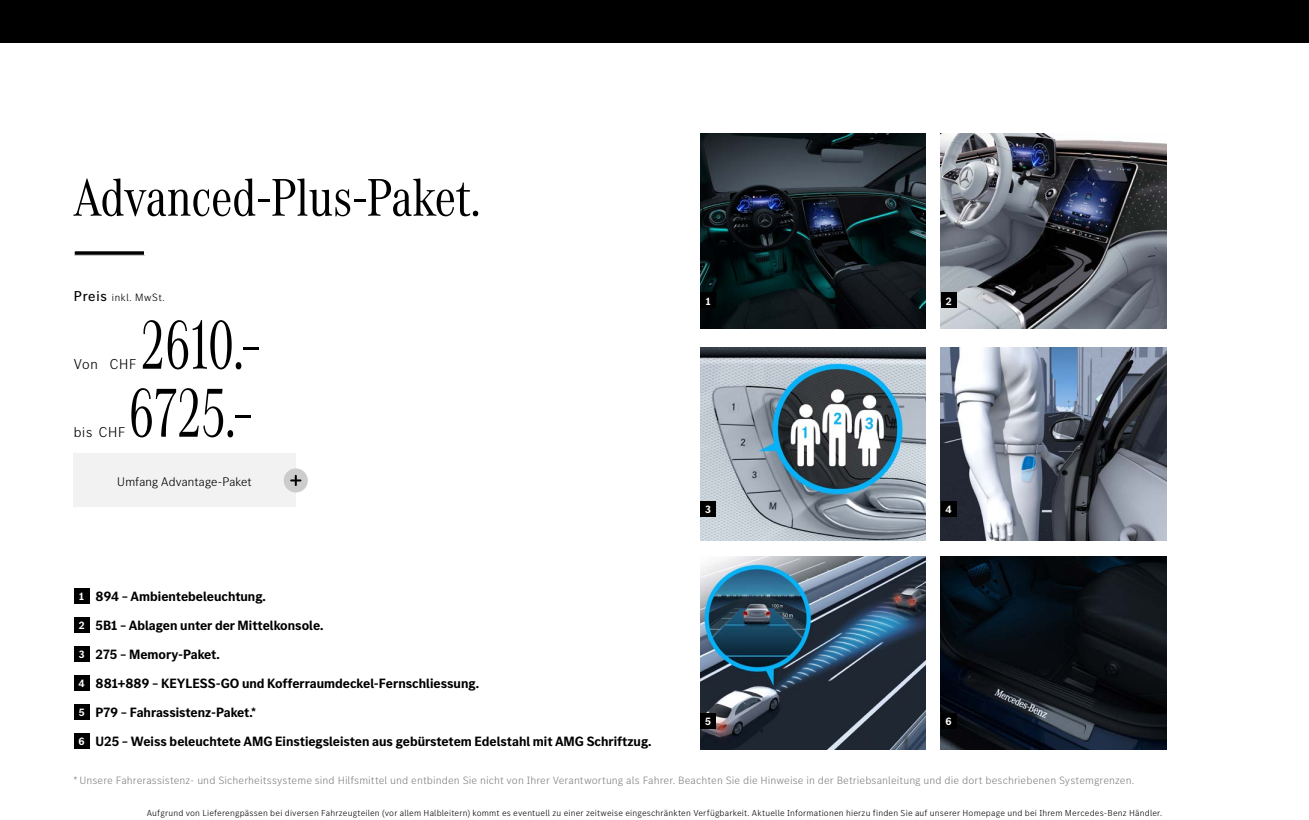
<style>
.page{position:relative;width:1309px;height:820px;background:#fff}
.page>*{position:absolute;margin:0;border:0;box-sizing:border-box;transform-origin:0 0}
.t1{font:71.7px "MB Corpo A Title Cond";letter-spacing:.01em;color:#000;scale:.8 1}
.t2{font:55px "MB Corpo A Title Cond";color:#000}
.t3{font:300 14.9px "MB Corpo S Title";letter-spacing:.06em;color:#000}
.t4{font:700 14px/29px "MB Corpo S Title";color:#000}
.t5{font:300 13px "MB Corpo S Title";letter-spacing:.02em;color:#000}
.t6{font:300 11px "MB Corpo S Text";letter-spacing:.01em;color:#808080}
.t7{font:300 11px "MB Corpo S Title";letter-spacing:.06em;color:#000}
.t8{font:700 11px "MB Corpo S Title";color:#fff}
.t9{font:300 9px "MB Corpo S Text";letter-spacing:.02em;color:#000}
.s1{font-weight:400;font-size:14.9px}
.s2{font-size:11px;color:#fff}
</style>
<div class="page">
<div style="left:73px;top:454px;width:223px;height:53px;background:#f2f2f2"></div>
<div style="left:284px;top:468px;width:24px;height:25px;background:#ccc;border-radius:50%"></div>
<svg style="left:291px;top:476px;width:9px;height:9px"></svg>
<div style="left:74px;top:588px;width:16px;height:16px;background:#000"></div>
<div style="left:74px;top:617px;width:16px;height:16px;background:#000"></div>
<div style="left:74px;top:646px;width:16px;height:16px;background:#000"></div>
<div style="left:74px;top:675px;width:16px;height:16px;background:#000"></div>
<div style="left:74px;top:704px;width:16px;height:16px;background:#000"></div>
<div style="left:74px;top:733px;width:16px;height:16px;background:#000"></div>
<img style="left:941px;top:557px;width:225px;height:192px">
<img style="left:941px;top:348px;width:225px;height:192px">
<img style="left:941px;top:133px;width:225px;height:196px">
<img style="left:700px;top:133px;width:226px;height:196px">
<img style="left:700px;top:557px;width:226px;height:192px">
<img style="left:700px;top:348px;width:226px;height:192px">
<div style="left:941px;top:713px;width:16px;height:16px;background:#000"></div>
<div style="left:941px;top:501px;width:16px;height:16px;background:#000"></div>
<div style="left:941px;top:292px;width:16px;height:16px;background:#000"></div>
<div style="left:700px;top:292px;width:16px;height:16px;background:#000"></div>
<div style="left:700px;top:713px;width:16px;height:16px;background:#000"></div>
<div style="left:700px;top:501px;width:16px;height:16px;background:#000"></div>
<hr style="left:74px;top:251px;width:70px;height:4px;background:#000">
<div style="left:74px;top:250px;width:71px;height:6px;border:1px solid #fff"></div>
<div style="left:0;top:0;width:1309px;height:43px;background:#000"></div>
<h2 class="t2" style="left:74px;top:162px;width:408px">Advanced-Plus-Paket.</h2>
<p class="t7" style="left:74px;top:290px;width:93px"><span class="s1">Preis</span> inkl. MwSt.</p>
<h1 class="t1" style="left:141px;top:298px;width:152px">2610.–</h1>
<p class="t3" style="left:74px;top:354px;width:64px">Von CHF</p>
<h1 class="t1" style="left:129px;top:366px;width:157px">6725.–</h1>
<p class="t3" style="left:74px;top:422px;width:53px">bis CHF</p>
<p class="t5" style="left:117px;top:473px;width:136px">Umfang Advantage-Paket</p>
<p class="t4" style="left:78px;top:581px;width:575px"><span class="s2">1</span> 894 – Ambientebeleuchtung.<br><span class="s2">2</span> 5B1 – Ablagen unter der Mittelkonsole.<br><span class="s2">3</span> 275 – Memory-Paket.<br><span class="s2">4</span> 881+889 – KEYLESS-GO und Kofferraumdeckel-Fernschliessung.<br><span class="s2">5</span> P79 – Fahrassistenz-Paket.*<br><span class="s2">6</span> U25 – Weiss beleuchtete AMG Einstiegsleisten aus gebürstetem Edelstahl mit AMG Schriftzug.</p>
<p class="t8" style="left:706px;top:294px;width:6px">1</p>
<p class="t8" style="left:946px;top:294px;width:7px">2</p>
<p class="t8" style="left:705px;top:502px;width:7px">3</p>
<p class="t8" style="left:705px;top:714px;width:7px">5</p>
<p class="t8" style="left:946px;top:502px;width:8px">4</p>
<p class="t8" style="left:946px;top:714px;width:8px">6</p>
<p class="t6" style="left:73px;top:773px;width:1063px">* Unsere Fahrerassistenz- und Sicherheitssysteme sind Hilfsmittel und entbinden Sie nicht von Ihrer Verantwortung als Fahrer. Beachten Sie die Hinweise in der Betriebsanleitung und die dort beschriebenen Systemgrenzen.</p>
<p class="t9" style="left:147px;top:807px;width:1017px">Aufgrund von Lieferengpässen bei diversen Fahrzeugteilen (vor allem Halbleitern) kommt es eventuell zu einer zeitweise eingeschränkten Verfügbarkeit. Aktuelle Informationen hierzu finden Sie auf unserer Homepage und bei Ihrem Mercedes-Benz Händler.</p>
</div>
